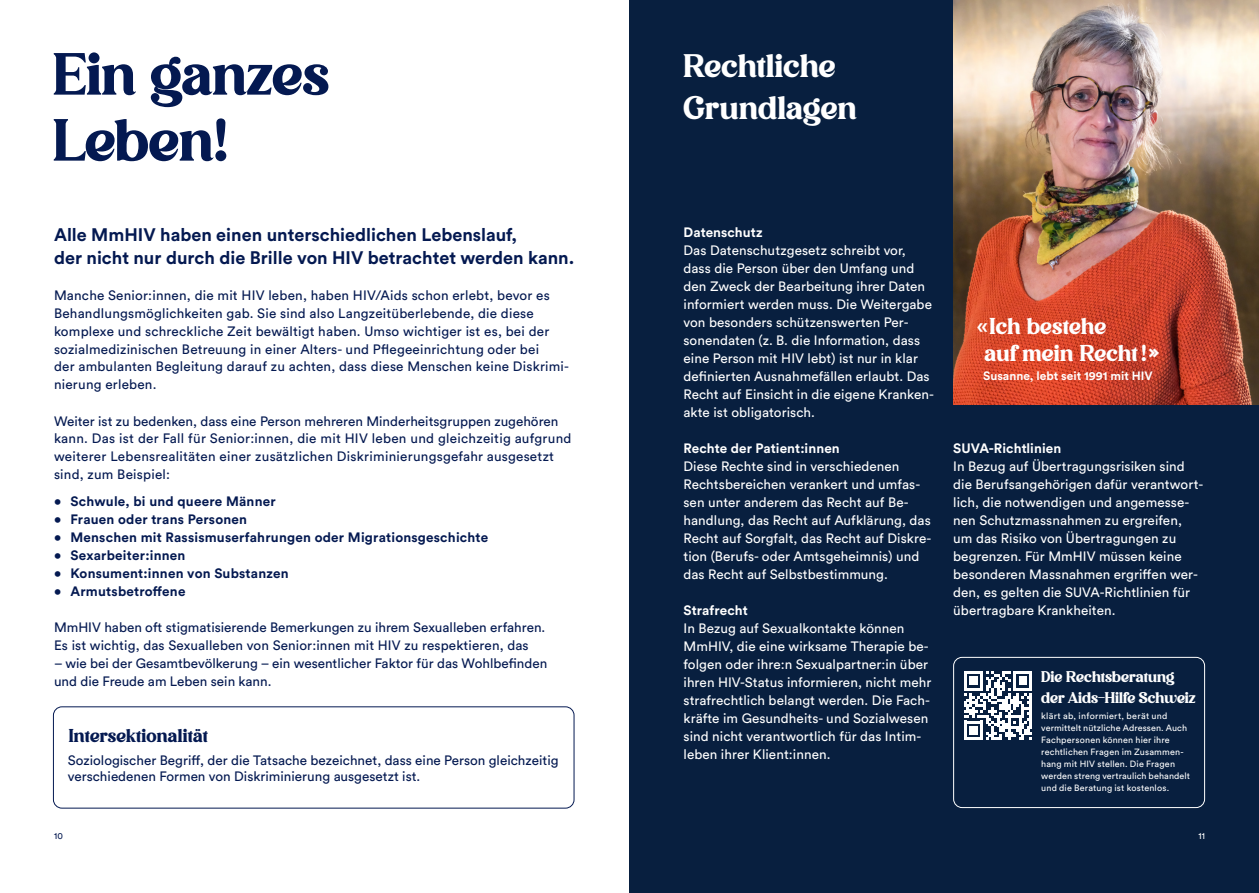
<style>
.page{position:relative;width:1259px;height:893px;background:#fff}
.page>*{position:absolute;margin:0;border:0;box-sizing:border-box;transform-origin:0 0}
.t1{font:57.3px/66px "Avigea";color:#041951}
.t2{font:31.5px/42px "Avigea";letter-spacing:.005em;color:#fff}
.t3{font:22.2px/26.5px "Avigea";letter-spacing:.01em;color:#fff}
.t4{font:700 18px/22.5px "Circular Std";color:#041951}
.t5{font:18px "Avigea";letter-spacing:.01em;color:#041951}
.t6{font:15px/21px "Avigea";color:#fff}
.t7{font:13.5px/18px "Circular Std";letter-spacing:.005em;color:#fff}
.t8{font:13.5px/18px "Circular Std";letter-spacing:.01em;color:#041951}
.t9{font:700 13.5px "Circular Std";letter-spacing:.015em;color:#041951}
.t10{font:700 13.5px "Circular Std";letter-spacing:.005em;color:#fff}
.t11{font:700 12px "Circular Std";color:#fff}
.t12{font:9px/12px "Circular Std";letter-spacing:.015em;color:#fff}
.t13{font:9px "Circular Std";color:#041951}
.s1{font-family:"Circular Std";font-weight:500}
</style>
<div class="page">
<div style="left:629px;top:0;width:630px;height:893px;background:#081f3f"></div>
<div style="left:53px;top:706px;width:521px;height:102px;border:1px solid #041951;border-radius:9px"></div>
<div style="left:953px;top:657px;width:252px;height:151px;border:1px solid #fff;border-radius:9px"></div>
<svg style="left:964px;top:671px;width:68px;height:69px"></svg>
<img style="left:953px;top:0;width:306px;height:405px">
<h1 class="t1" style="left:53px;top:42px;width:278px">Ein ganzes<br>Leben!</h1>
<h3 class="t4" style="left:54px;top:223px;width:522px">Alle MmHIV haben einen unterschiedlichen Lebenslauf,<br>der nicht nur durch die Brille von HIV betrachtet werden kann.</h3>
<p class="t8" style="left:54px;top:286px;width:516px">Manche Senior:innen, die mit HIV leben, haben HIV/Aids schon erlebt, bevor es Behandlungsmöglichkeiten gab. Sie sind also Langzeitüberlebende, die diese komplexe und schreckliche Zeit bewältigt haben. Umso wichtiger ist es, bei der sozialmedizinischen Betreuung in einer Alters- und Pflegeeinrichtung oder bei<br>der ambulanten Begleitung darauf zu achten, dass diese Menschen keine Diskrimi&shy;nierung erleben.</p>
<p class="t8" style="left:54px;top:412px;width:519px">Weiter ist zu bedenken, dass eine Person mehreren Minderheitsgruppen zugehören kann. Das ist der Fall für Senior:innen, die mit HIV leben und gleichzeitig aufgrund weiterer Lebensrealitäten einer zusätzlichen Diskriminierungsgefahr ausgesetzt sind, zum Beispiel:</p>
<p class="t9" style="left:54px;top:492px;width:223px">• Schwule, bi und queere Männer</p>
<p class="t9" style="left:54px;top:510px;width:194px">• Frauen oder trans Personen</p>
<p class="t9" style="left:54px;top:528px;width:436px">• Menschen mit Rassismuserfahrungen oder Migrationsgeschichte</p>
<p class="t9" style="left:54px;top:546px;width:133px">• Sexarbeiter:innen</p>
<p class="t9" style="left:54px;top:564px;width:236px">• Konsument:innen von Substanzen</p>
<p class="t9" style="left:54px;top:582px;width:133px">• Armutsbetroffene</p>
<p class="t8" style="left:54px;top:618px;width:493px">MmHIV haben oft stigmatisierende Bemerkungen zu ihrem Sexualleben erfahren.<br>Es ist wichtig, das Sexualleben von Senior:innen mit HIV zu respektieren, das</p>
<p class="t8" style="left:54px;top:654px;width:495px">– wie bei der Gesamtbevölkerung – ein wesentlicher Faktor für das Wohlbefinden und die Freude am Leben sein kann.</p>
<h3 class="t5" style="left:69px;top:724px;width:141px">Intersektionalität</h3>
<p class="t8" style="left:68px;top:752px;width:492px;line-height:16.2px">Soziologischer Begriff, der die Tatsache bezeichnet, dass eine Person gleichzeitig verschiedenen Formen von Diskriminierung ausgesetzt ist.</p>
<h2 class="t2" style="left:683px;top:46px;width:175px">Rechtliche<br>Grundlagen</h2>
<p class="t10" style="left:683px;top:224px;width:81px">Datenschutz</p>
<p class="t7" style="left:683px;top:241px;width:252px">Das Datenschutzgesetz schreibt vor, dass die Person über den Umfang und den Zweck der Bearbeitung ihrer Daten informiert werden muss. Die Weitergabe von besonders schützenswerten Per&shy;sonendaten (z. B. die Information, dass eine Person mit HIV lebt) ist nur in klar definierten Ausnahmefällen erlaubt. Das Recht auf Einsicht in die eigene Kranken&shy;akte ist obligatorisch.</p>
<p class="t10" style="left:683px;top:440px;width:158px">Rechte der Patient:innen</p>
<p class="t7" style="left:683px;top:457px;width:249px">Diese Rechte sind in verschiedenen Rechtsbereichen verankert und umfas&shy;sen unter anderem das Recht auf Be&shy;handlung, das Recht auf Aufklärung, das Recht auf Sorgfalt, das Recht auf Diskre&shy;tion (Berufs- oder Amtsgeheimnis) und das Recht auf Selbstbestimmung.</p>
<p class="t10" style="left:683px;top:602px;width:66px">Strafrecht</p>
<p class="t7" style="left:683px;top:619px;width:249px">In Bezug auf Sexualkontakte können MmHIV, die eine wirksame Therapie be&shy;folgen oder ihre:n Sexualpartner:in über ihren HIV-Status informieren, nicht mehr strafrechtlich belangt werden. Die Fach&shy;kräfte im Gesundheits- und Sozialwesen sind nicht verantwortlich für das Intim&shy;leben ihrer Klient:innen.</p>
<h3 class="t3" style="left:984px;top:314px;width:176px;text-indent:-8px"><span class="s1">«</span>Ich bestehe<br>auf mein Recht !»</h3>
<p class="t11" style="left:983px;top:368px;width:171px">Susanne, lebt seit 1991 mit HIV</p>
<p class="t10" style="left:953px;top:440px;width:109px">SUVA-Richtlinien</p>
<p class="t7" style="left:953px;top:457px;width:252px">In Bezug auf Übertragungsrisiken sind die Berufsangehörigen dafür verantwort&shy;lich, die notwendigen und angemesse&shy;nen Schutzmassnahmen zu ergreifen, um das Risiko von Übertragungen zu begrenzen. Für MmHIV müssen keine besonderen Massnahmen ergriffen wer&shy;den, es gelten die SUVA-Richtlinien für übertragbare Krankheiten.</p>
<p class="t6" style="left:1041px;top:666px;width:156px">Die Rechtsberatung der Aids-Hilfe Schweiz</p>
<p class="t12" style="left:1041px;top:710px;width:150px">klärt ab, informiert, berät und vermittelt nützliche Adressen. Auch Fachpersonen können hier ihre rechtlichen Fragen im Zusammen&shy;hang mit HIV stellen. Die Fragen werden streng vertraulich behandelt und die Beratung ist kostenlos.</p>
<p class="t13" style="left:54px;top:830px;width:11px">10</p>
<p class="t12" style="left:1198px;top:830px;width:8px">11</p>
</div>
